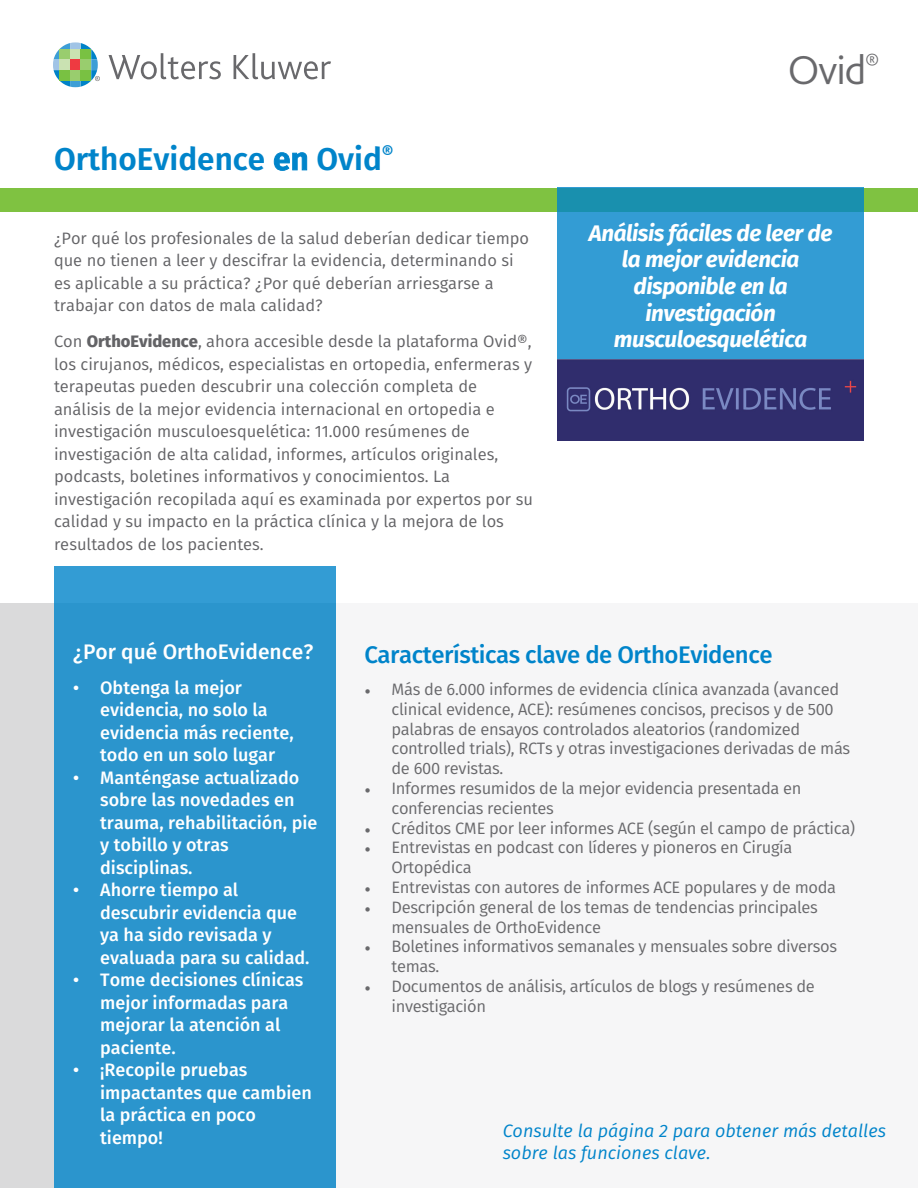
<style>
.page{position:relative;width:918px;height:1188px;background:#fff}
.page>*{position:absolute;margin:0;border:0;box-sizing:border-box;transform-origin:0 0}
.t1{font:300 42.3px "Bliss 2";color:#69696c}
.t2{font:600 31.5px "Fira Sans";color:#0084ca}
.t3{font:500 24px "Fira Sans";letter-spacing:-.02em;color:#0084ca}
.t4{font:italic 700 22.5px/26.7px "Fira Sans";letter-spacing:-.02em;color:#fff;text-align:center}
.t5{font:500 21px "Fira Sans";color:#fff}
.t6{font:500 18px/22.5px "Fira Sans";color:#fff}
.t7{font:italic 18px/21.6px "Fira Sans";color:#0084ca}
.t8{font:16.5px/22.5px "Fira Sans";color:#636366}
.t9{font:16.5px/19.8px "Fira Sans";letter-spacing:-.02em;color:#69696c}
.s1{font-weight:800}
.s2{font-family:"Minion Pro"}
</style>
<div class="page">
<div style="left:0;top:188px;width:918px;height:24px;background:#7fc241"></div>
<svg style="left:557px;top:188px;width:307px;height:172px;background:#2f99ce"></svg>
<div style="left:0;top:604px;width:918px;height:584px;background:#f6f6f7"></div>
<div style="left:0;top:604px;width:336px;height:584px;background:#dadadb"></div>
<div style="left:54px;top:566px;width:282px;height:622px;background:#2b95cd"></div>
<svg style="left:53px;top:42px;width:47px;height:45px"></svg>
<svg style="left:109px;top:53px;width:112px;height:26px"></svg>
<svg style="left:234px;top:53px;width:97px;height:26px"></svg>
<img style="left:557px;top:360px;width:307px;height:80px">
<h2 class="t2" style="left:54px;top:133px;width:341px">OrthoEvidence en Ovid<sup>®</sup></h2>
<p class="t8" style="left:54px;top:226px;width:477px">¿Por qué los profesionales de la salud deberían dedicar tiempo que no tienen a leer y descifrar la evidencia, determinando si es aplicable a su práctica? ¿Por qué deberían arriesgarse a trabajar con datos de mala calidad?</p>
<p class="t8" style="left:54px;top:330px;width:480px">Con <span class="s1">OrthoEvidence</span>, ahora accesible desde la plataforma Ovid®, los cirujanos, médicos, especialistas en ortopedia, enfermeras y terapeutas pueden descubrir una colección completa de análisis de la mejor evidencia internacional en ortopedia e investigación musculoesquelética: 11.000 resúmenes de investigación de alta calidad, informes, artículos originales, podcasts, boletines informativos y conocimientos. La investigación recopilada aquí es examinada por expertos por su calidad y su impacto en la práctica clínica y la mejora de los resultados de los pacientes.</p>
<h1 class="t1" style="left:788px;top:43px;width:93px">Ovid<sup>®</sup></h1>
<h3 class="t4" style="left:589px;top:218px;width:245px">Análisis fáciles de leer de la mejor evidencia disponible en la investigación musculoesquelética</h3>
<p class="t5" style="left:73px;top:635px;width:242px">¿Por qué OrthoEvidence?</p>
<p class="t6" style="left:100px;top:675px;width:195px;text-indent:-27px">• Obtenga la mejor evidencia, no solo la evidencia más reciente, todo en un solo lugar</p>
<p class="t6" style="left:100px;top:765px;width:219px;text-indent:-27px">• Manténgase actualizado sobre las novedades en trauma, rehabilitación, pie y tobillo y otras disciplinas.</p>
<p class="t6" style="left:100px;top:878px;width:211px;text-indent:-27px">• Ahorre tiempo al descubrir evidencia que ya ha sido revisada y evaluada para su calidad.</p>
<p class="t6" style="left:100px;top:968px;width:205px;text-indent:-27px">• Tome decisiones clínicas mejor informadas para mejorar la atención al paciente.</p>
<p class="t6" style="left:100px;top:1058px;width:213px;text-indent:-27px">• ¡Recopile pruebas impactantes que cambien la práctica en poco tiempo!</p>
<h3 class="t3" style="left:364px;top:635px;width:410px">Características clave de OrthoEvidence</h3>
<p class="t9" style="left:391px;top:679px;width:460px;text-indent:-27px"><span class="s2">•</span> Más de 6.000 informes de evidencia clínica avanzada (avanced clinical evidence, ACE): resúmenes concisos, precisos y de 500 palabras de ensayos controlados aleatorios (randomized controlled trials), RCTs y otras investigaciones derivadas de más de 600 revistas.</p>
<p class="t9" style="left:391px;top:778px;width:412px;text-indent:-27px"><span class="s2">•</span> Informes resumidos de la mejor evidencia presentada en conferencias recientes</p>
<p class="t9" style="left:364px;top:818px;width:492px"><span class="s2">•</span> Créditos CME por leer informes ACE (según el campo de práctica)</p>
<p class="t9" style="left:391px;top:837px;width:402px;text-indent:-27px"><span class="s2">•</span> Entrevistas en podcast con líderes y pioneros en Cirugía<br>Ortopédica</p>
<p class="t9" style="left:364px;top:877px;width:473px"><span class="s2">•</span> Entrevistas con autores de informes ACE populares y de moda</p>
<p class="t9" style="left:391px;top:897px;width:428px;text-indent:-27px"><span class="s2">•</span> Descripción general de los temas de tendencias principales mensuales de OrthoEvidence</p>
<p class="t9" style="left:391px;top:936px;width:447px;text-indent:-27px"><span class="s2">•</span> Boletines informativos semanales y mensuales sobre diversos temas.</p>
<p class="t9" style="left:391px;top:976px;width:425px;text-indent:-27px"><span class="s2">•</span> Documentos de análisis, artículos de blogs y resúmenes de investigación</p>
<p class="t7" style="left:503px;top:1120px;width:385px">Consulte la página 2 para obtener más detalles sobre las funciones clave.</p>
</div>
